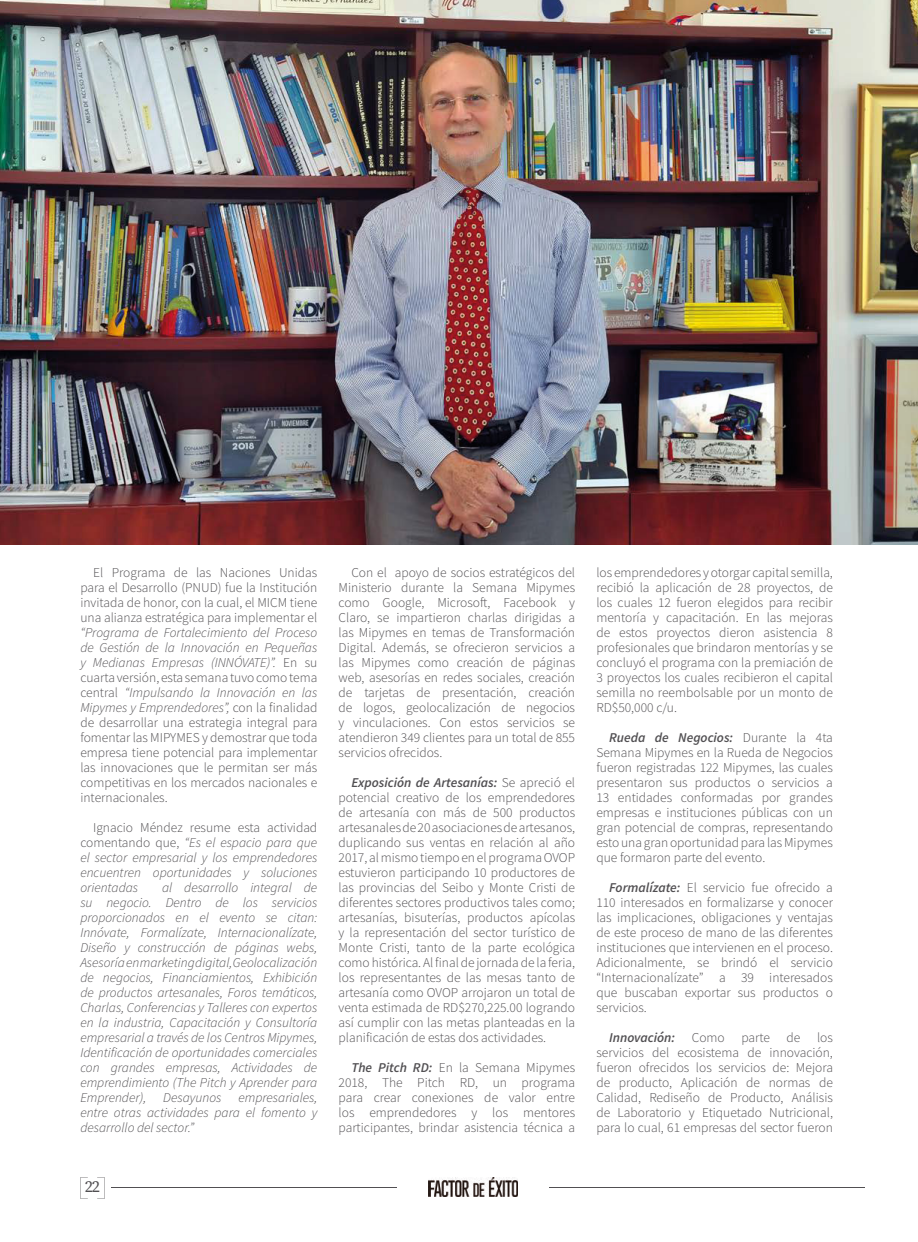
<style>
.page{position:relative;width:918px;height:1242px;background:#fff}
.page>*{position:absolute;margin:0;border:0;box-sizing:border-box;transform-origin:0 0}
.t1{font:16.5px "Source Serif Pro";color:#514f52}
.t2{font:300 13.5px/15px "Source Sans Pro";color:#514f52;text-align:justify}
.t3{font:italic 300 13.5px/15px "Source Sans Pro";color:#514f52;text-align:justify}
.s1{font-style:italic}
.s2{font-style:normal}
.s3{font-weight:600;font-style:italic}
</style>
<div class="page">
<img style="left:429px;top:1178px;width:88px;height:18px">
<svg style="left:80px;top:1177px;width:8px;height:22px"></svg>
<svg style="left:97px;top:1177px;width:8px;height:22px"></svg>
<hr style="left:112px;top:1188px;width:285px;height:1px;background:#514f52">
<hr style="left:549px;top:1188px;width:316px;height:1px;background:#514f52">
<img style="left:0;top:0;width:918px;height:544px">
<p class="t2" style="left:80px;top:565px;width:239px;text-indent:13px">El Programa de las Naciones Unidas para el Desarrollo (PNUD) fue la Institución invitada de honor, con la cual, el MICM tiene una alianza estratégica para implementar el</p>
<p class="t2" style="left:80px;top:625px;width:239px"><span class="s1">“Programa de Fortalecimiento del Proceso de Gestión de la Innovación en Pequeñas y Medianas Empresas (INNÓVATE)”.</span> En su cuarta versión, esta semana tuvo como tema central <span class="s1">“Impulsando la Innovación en las Mipymes y Emprendedores”,</span> con la finalidad de desarrollar una estrategia integral para fomentar las MIPYMES y demostrar que toda empresa tiene potencial para implementar las innovaciones que le permitan ser más competitivas en los mercados nacionales e internacionales.</p>
<p class="t3" style="left:80px;top:820px;width:238px;text-indent:13px"><span class="s2">Ignacio Méndez resume esta actividad comentando que,</span> “Es el espacio para que el sector empresarial y los emprendedores encuentren oportunidades y soluciones orientadas</p>
<p class="t3" style="left:80px;top:880px;width:239px;text-indent:82px">al desarrollo integral de su negocio. Dentro de los servicios proporcionados en el evento se citan:<br>Innóvate, Formalízate, Internacionalízate, Diseño y construcción de páginas webs, Asesoría en marketing digital, Geolocalización de negocios, Financiamientos, Exhibición de productos artesanales, Foros temáticos, Charlas, Conferencias y Talleres con expertos en la industria, Capacitación y Consultoría empresarial a través de los Centros Mipymes, Identificación de oportunidades comerciales con grandes empresas, Actividades de emprendimiento (The Pitch y Aprender para Emprender),</p>
<p class="t3" style="left:80px;top:1090px;width:238px;text-indent:158px">empresariales, entre otras actividades para el fomento y desarrollo del sector.”</p>
<p class="t3" style="left:163px;top:1090px;width:60px">Desayunos</p>
<p class="t1" style="left:85px;top:1176px;width:17px">22</p>
<p class="t2" style="left:339px;top:565px;width:238px;text-indent:13px">Con el apoyo de socios estratégicos del Ministerio durante la Semana Mipymes como Google, Microsoft, Facebook y Claro, se impartieron charlas dirigidas a las Mipymes en temas de Transformación Digital. Además, se ofrecieron servicios a las Mipymes como creación de páginas web, asesorías en redes sociales, creación de tarjetas de presentación, creación de logos, geolocalización de negocios y vinculaciones. Con estos servicios se atendieron 349 clientes para un total de 855 servicios ofrecidos.</p>
<p class="t2" style="left:339px;top:775px;width:238px;text-indent:13px"><span class="s3">Exposición de Artesanías:</span> Se apreció el potencial creativo de los emprendedores de artesanía con más de 500 productos artesanales de 20 asociaciones de artesanos, duplicando sus ventas en relación al año 2017, al mismo tiempo en el programa OVOP estuvieron participando 10 productores de las provincias del Seibo y Monte Cristi de diferentes sectores productivos tales como; artesanías, bisuterías, productos apícolas y la representación del sector turístico de Monte Cristi, tanto de la parte ecológica como histórica. Al final de jornada de la feria, los representantes de las mesas tanto de artesanía como OVOP arrojaron un total de venta estimada de RD$270,225.00 logrando así cumplir con las metas planteadas en la planificación de estas dos actividades.</p>
<p class="t2" style="left:339px;top:1060px;width:238px;text-indent:13px"><span class="s3">The Pitch RD:</span> En la Semana Mipymes 2018, The Pitch RD, un programa para crear conexiones de valor entre los emprendedores y los mentores participantes, brindar asistencia técnica a</p>
<p class="t2" style="left:596px;top:565px;width:238px">los emprendedores y otorgar capital semilla, recibió la aplicación de 28 proyectos, de los cuales 12 fueron elegidos para recibir mentoría y capacitación. En las mejoras de estos proyectos dieron asistencia 8 profesionales que brindaron mentorías y se concluyó el programa con la premiación de 3 proyectos los cuales recibieron el capital semilla no reembolsable por un monto de RD$50,000 c/u.</p>
<p class="t2" style="left:596px;top:730px;width:238px;text-indent:13px"><span class="s3">Rueda de Negocios:</span> Durante la 4ta Semana Mipymes en la Rueda de Negocios fueron registradas 122 Mipymes, las cuales presentaron sus productos o servicios a 13 entidades conformadas por grandes empresas e instituciones públicas con un gran potencial de compras, representando esto una gran oportunidad para las Mipymes que formaron parte del evento.</p>
<p class="t2" style="left:596px;top:880px;width:238px;text-indent:13px"><span class="s3">Formalízate:</span> El servicio fue ofrecido a 110 interesados en formalizarse y conocer las implicaciones, obligaciones y ventajas de este proceso de mano de las diferentes instituciones que intervienen en el proceso.<br>Adicionalmente, se brindó el servicio “Internacionalízate” a 39 interesados que buscaban exportar sus productos o servicios.</p>
<p class="t2" style="left:596px;top:1030px;width:238px;text-indent:13px"><span class="s3">Innovación:</span> Como parte de los servicios del ecosistema de innovación, fueron ofrecidos los servicios de: Mejora de producto, Aplicación de normas de Calidad, Rediseño de Producto, Análisis de Laboratorio y Etiquetado Nutricional, para lo cual, 61 empresas del sector fueron</p>
</div>
